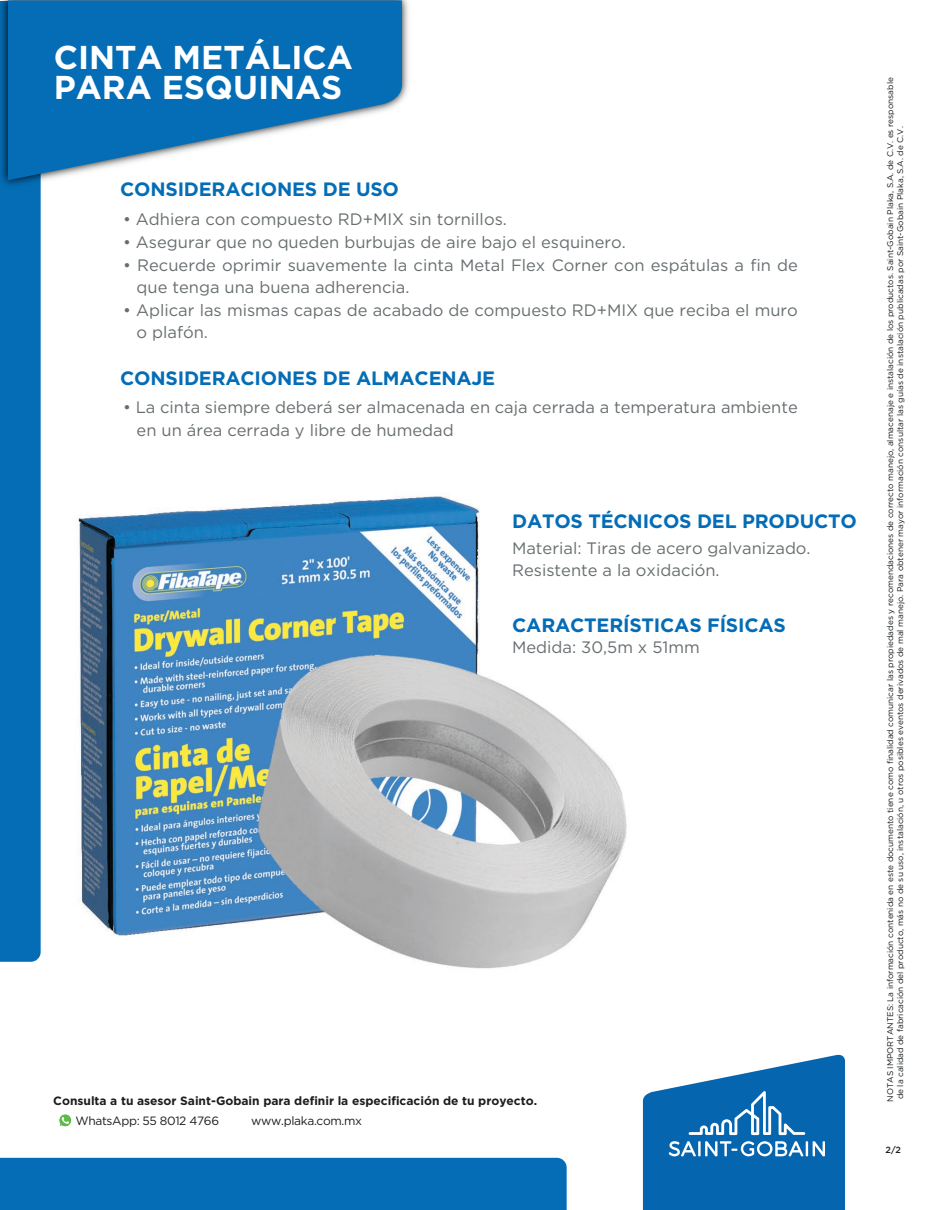
<style>
.page{position:relative;width:940px;height:1210px;background:#fff}
.page>*{position:absolute;margin:0;border:0;box-sizing:border-box;transform-origin:0 0}
.t1{font:700 33px/30px "Gotham";color:#fff}
.t2{font:700 19.35px "Gotham";letter-spacing:-.01em;color:#046db6}
.t3{font:16.5px/22.5px "Gotham";color:#686e70}
.t4{font:700 12px "Gotham";color:#1d1d1b}
.t5{font:12px "Gotham";letter-spacing:-.03em;color:#1d1d1b}
.t6{font:500 9px "Gotham";color:#1d1d1b}
.t7{font:8.25px/9.9px "Gotham";color:#131818}
</style>
<div class="page">
<img style="left:78px;top:496px;width:549px;height:473px">
<div style="left:0;top:234px;width:41px;height:727px;background:#046db6"></div>
<img style="left:0;top:0;width:409px;height:234px">
<svg style="left:8px;top:0;width:394px;height:180px;fill:#046db6"></svg>
<div style="left:0;top:1157px;width:566px;height:52px;background:#046db6"></div>
<svg style="left:642px;top:1054px;width:202px;height:155px"></svg>
<svg style="left:59px;top:1114px;width:13px;height:13px"></svg>
<h1 class="t1" style="left:54px;top:42px;width:301px">CINTA METÁLICA<br>PARA ESQUINAS</h1>
<p class="t2" style="left:120px;top:176px;width:280px">CONSIDERACIONES DE USO</p>
<p class="t3" style="left:123px;top:208px;width:385px">• Adhiera con compuesto RD+MIX sin tornillos.</p>
<p class="t3" style="left:123px;top:230px;width:504px">• Asegurar que no queden burbujas de aire bajo el esquinero.</p>
<p class="t3" style="left:136px;top:253px;width:662px;text-indent:-13px">• Recuerde oprimir suavemente la cinta Metal Flex Corner con espátulas a fin de que tenga una buena adherencia.</p>
<p class="t3" style="left:136px;top:298px;width:662px;text-indent:-13px">• Aplicar las mismas capas de acabado de compuesto RD+MIX que reciba el muro o plafón.</p>
<p class="t2" style="left:120px;top:365px;width:376px">CONSIDERACIONES DE ALMACENAJE</p>
<p class="t3" style="left:136px;top:396px;width:662px;text-indent:-13px">• La cinta siempre deberá ser almacenada en caja cerrada a temperatura ambiente en un área cerrada y libre de humedad</p>
<p class="t2" style="left:512px;top:508px;width:346px">DATOS TÉCNICOS DEL PRODUCTO</p>
<p class="t3" style="left:512px;top:536px;width:300px">Material: Tiras de acero galvanizado.<br>Resistente a la oxidación.</p>
<p class="t2" style="left:512px;top:612px;width:275px">CARACTERÍSTICAS FÍSICAS</p>
<p class="t3" style="left:512px;top:635px;width:189px">Medida: 30,5m x 51mm</p>
<p class="t4" style="left:53px;top:1092px;width:485px">Consulta a tu asesor Saint-Gobain para definir la especificación de tu proyecto.</p>
<p class="t5" style="left:75px;top:1113px;width:145px">WhatsApp: 55 8012 4766</p>
<p class="t5" style="left:251px;top:1113px;width:112px">www.plaka.com.mx</p>
<p class="t7" style="left:885px;top:1099px;width:1023px;text-indent:-2px;rotate:-90deg">NOTAS IMPORTANTES: La información contenida en este documento tiene como finalidad comunicar las propiedades y recomendaciones de correcto manejo, almacenaje e instalación de los productos. Saint-Gobain Plaka, S.A. de C.V. es responsable de la calidad de fabricación del producto, más no de su uso, instalación, u otros posibles eventos derivados de mal manejo. Para obtener mayor información consultar las guías de instalación publicadas por Saint-Gobain Plaka, S.A. de C.V.</p>
<p class="t6" style="left:885px;top:1143px;width:17px">2/2</p>
</div>
